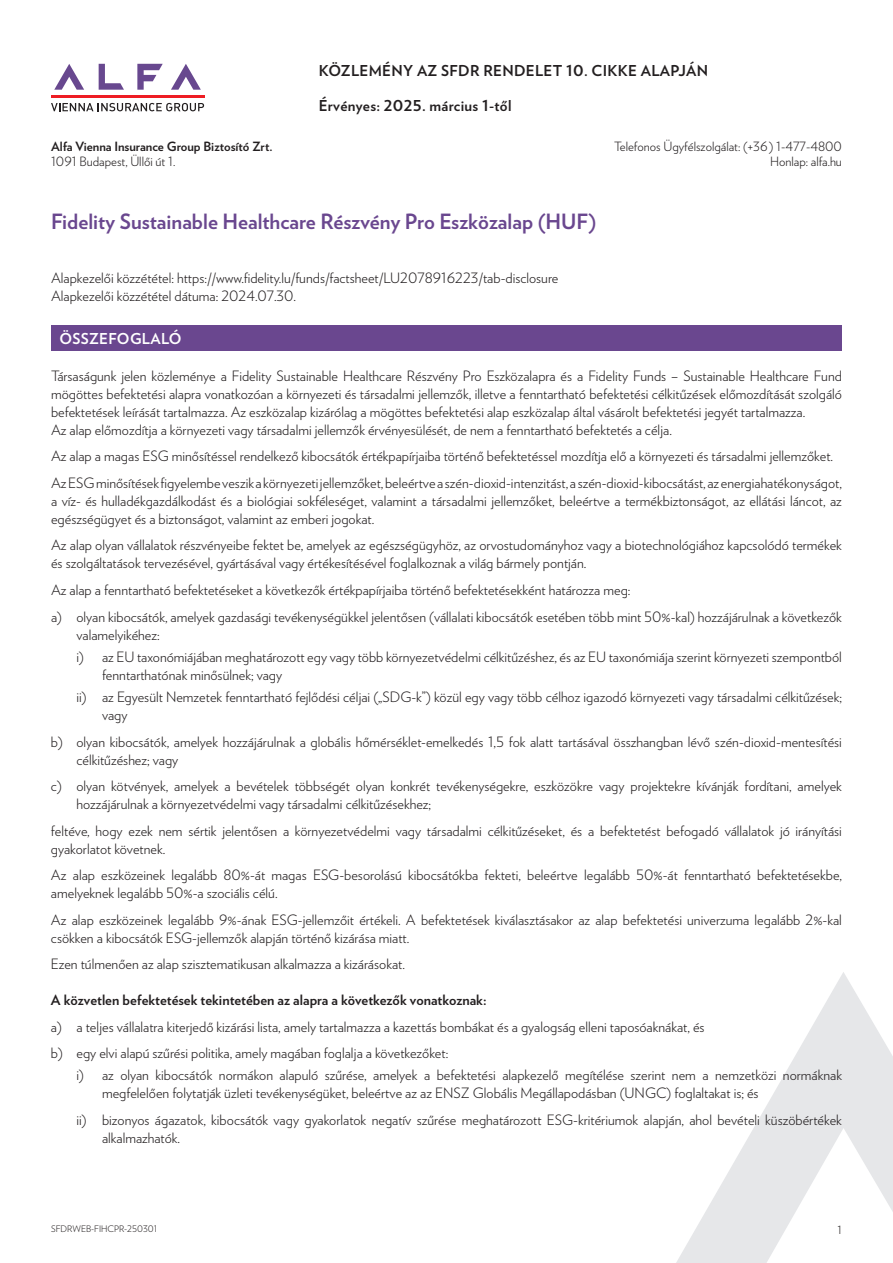
<style>
.page{position:relative;width:893px;height:1263px;background:#fff}
.page>*{position:absolute;margin:0;border:0;box-sizing:border-box;transform-origin:0 0}
.t1{font:700 21px "Verlag";color:#6a478f}
.t2{font:700 15px "Verlag";letter-spacing:.02em;color:#231f20}
.t3{font:700 15px "Verlag";letter-spacing:.02em;color:#fff}
.t4{font:300 14.25px/26.5px "Verlag";color:#231f20}
.t5{font:700 14.25px "Verlag";color:#231f20}
.t6{font:300 12.75px/15px "Verlag";color:#231f20;text-align:right}
.t7{font:700 12.75px "Verlag";color:#231f20}
.t8{font:300 11.25px "Verlag";color:#231f20}
.t9{font:300 9px "Verlag";color:#231f20}
</style>
<div class="page">
<svg style="left:171px;top:64px;width:30px;height:26px"></svg>
<svg style="left:137px;top:64px;width:26px;height:26px"></svg>
<svg style="left:99px;top:64px;width:25px;height:26px"></svg>
<svg style="left:54px;top:64px;width:30px;height:26px"></svg>
<hr style="left:51px;top:95px;width:153px;height:3px;background:#ee1d23">
<svg style="left:51px;top:103px;width:153px;height:8px"></svg>
<svg style="left:676px;top:972px;width:217px;height:291px"></svg>
<div style="left:51px;top:325px;width:791px;height:26px;background:#6a478f"></div>
<p class="t7" style="left:51px;top:136px;width:223px">Alfa Vienna Insurance Group Biztosító Zrt.</p>
<p class="t6" style="left:51px;top:153px;width:126px">1091 Budapest, Üllői út 1.</p>
<p class="t2" style="left:319px;top:59px;width:391px">KÖZLEMÉNY AZ SFDR RENDELET 10. CIKKE ALAPJÁN</p>
<p class="t2" style="left:319px;top:94px;width:194px">Érvényes: 2025. március 1-től</p>
<p class="t6" style="left:614px;top:138px;width:229px">Telefonos Ügyfélszolgálat: (+36 ) 1-477-4800<br>Honlap: alfa.hu</p>
<h1 class="t1" style="left:51px;top:205px;width:547px">Fidelity Sustainable Healthcare Részvény Pro Eszközalap (HUF)</h1>
<p class="t4" style="left:51px;top:268px;width:509px;line-height:18px">Alapkezelői közzététel: https://www.fidelity.lu/funds/factsheet/LU2078916223/tab-disclosure<br>Alapkezelői közzététel dátuma: 2024.07.30.</p>
<p class="t3" style="left:60px;top:327px;width:124px">ÖSSZEFOGLALÓ</p>
<p class="t4" style="left:51px;top:366px;width:792px;line-height:18px">Társaságunk jelen közleménye a Fidelity Sustainable Healthcare Részvény Pro Eszközalapra és a Fidelity Funds – Sustainable Healthcare Fund mögöttes befektetési alapra vonatkozóan a környezeti és társadalmi jellemzők, illetve a fenntartható befektetési célkitűzések előmozdítását szolgáló befektetések leírását tartalmazza. Az eszközalap kizárólag a mögöttes befektetési alap eszközalap által vásárolt befektetési jegyét tartalmazza.<br>Az alap előmozdítja a környezeti vagy társadalmi jellemzők érvényesülését, de nem a fenntartható befektetés a célja.</p>
<p class="t4" style="left:51px;top:442px;width:792px">Az alap a magas ESG minősítéssel rendelkező kibocsátók értékpapírjaiba történő befektetéssel mozdítja elő a környezeti és társadalmi jellemzőket.<br>Az ESG minősítések figyelembe veszik a környezeti jellemzőket, beleértve a szén-dioxid-intenzitást, a szén-dioxid-kibocsátást, az energiahatékonyságot,</p>
<p class="t4" style="left:51px;top:491px;width:792px;line-height:18px">a víz- és hulladékgazdálkodást és a biológiai sokféleséget, valamint a társadalmi jellemzőket, beleértve a termékbiztonságot, az ellátási láncot, az egészségügyet és a biztonságot, valamint az emberi jogokat.</p>
<p class="t4" style="left:51px;top:535px;width:792px;line-height:18px">Az alap olyan vállalatok részvényeibe fektet be, amelyek az egészségügyhöz, az orvostudományhoz vagy a biotechnológiához kapcsolódó termékek és szolgáltatások tervezésével, gyártásával vagy értékesítésével foglalkoznak a világ bármely pontján.</p>
<p class="t4" style="left:51px;top:576px;width:792px">Az alap a fenntartható befektetéseket a következők értékpapírjaiba történő befektetésekként határozza meg:<br>a) olyan kibocsátók, amelyek gazdasági tevékenységükkel jelentősen (vállalati kibocsátók esetében több mint 50%-kal) hozzájárulnak a következők</p>
<p class="t4" style="left:77px;top:622px;width:767px;line-height:22.2px">valamelyikéhez:<br>i) az EU taxonómiájában meghatározott egy vagy több környezetvédelmi célkitűzéshez, és az EU taxonómiája szerint környezeti szempontból</p>
<p class="t4" style="left:77px;top:663px;width:767px;line-height:22.2px;text-indent:26px">fenntarthatónak minősülnek; vagy<br>ii) az Egyesült Nemzetek fenntartható fejlődési céljai („SDG-k”) közül egy vagy több célhoz igazodó környezeti vagy társadalmi célkitűzések;</p>
<p class="t4" style="left:51px;top:701px;width:792px;text-indent:51px">vagy<br>b) olyan kibocsátók, amelyek hozzájárulnak a globális hőmérséklet-emelkedés 1,5 fok alatt tartásával összhangban lévő szén-dioxid-mentesítési</p>
<p class="t4" style="left:51px;top:745px;width:792px;text-indent:26px">célkitűzéshez; vagy<br>c) olyan kötvények, amelyek a bevételek többségét olyan konkrét tevékenységekre, eszközökre vagy projektekre kívánják fordítani, amelyek</p>
<p class="t4" style="left:51px;top:790px;width:792px;text-indent:26px">hozzájárulnak a környezetvédelmi vagy társadalmi célkitűzésekhez;<br>feltéve, hogy ezek nem sértik jelentősen a környezetvédelmi vagy társadalmi célkitűzéseket, és a befektetést befogadó vállalatok jó irányítási</p>
<p class="t4" style="left:51px;top:834px;width:792px">gyakorlatot követnek.<br>Az alap eszközeinek legalább 80%-át magas ESG-besorolású kibocsátókba fekteti, beleértve legalább 50%-át fenntartható befektetésekbe,</p>
<p class="t4" style="left:51px;top:879px;width:792px">amelyeknek legalább 50%-a szociális célú.<br>Az alap eszközeinek legalább 9%-ának ESG-jellemzőit értékeli. A befektetések kiválasztásakor az alap befektetési univerzuma legalább 2%-kal</p>
<p class="t4" style="left:51px;top:923px;width:360px">csökken a kibocsátók ESG-jellemzők alapján történő kizárása miatt.<br>Ezen túlmenően az alap szisztematikusan alkalmazza a kizárásokat.</p>
<p class="t5" style="left:51px;top:989px;width:437px">A közvetlen befektetések tekintetében az alapra a következők vonatkoznak:</p>
<p class="t4" style="left:51px;top:1012px;width:655px">a) a teljes vállalatra kiterjedő kizárási lista, amely tartalmazza a kazettás bombákat és a gyalogság elleni taposóaknákat, és b) egy elvi alapú szűrési politika, amely magában foglalja a következőket:</p>
<p class="t4" style="left:102px;top:1065px;width:741px;line-height:18px;text-indent:-26px">i) az olyan kibocsátók normákon alapuló szűrése, amelyek a befektetési alapkezelő megítélése szerint nem a nemzetközi normáknak megfelelően folytatják üzleti tevékenységüket, beleértve az az ENSZ Globális Megállapodásban (UNGC) foglaltakat is; és</p>
<p class="t4" style="left:102px;top:1110px;width:741px;line-height:18px;text-indent:-26px">ii) bizonyos ágazatok, kibocsátók vagy gyakorlatok negatív szűrése meghatározott ESG-kritériumok alapján, ahol bevételi küszöbértékek alkalmazhatók.</p>
<p class="t9" style="left:51px;top:1222px;width:108px">SFDRWEB-FIHCPR-250301</p>
<p class="t8" style="left:838px;top:1221px;width:6px">1</p>
</div>
